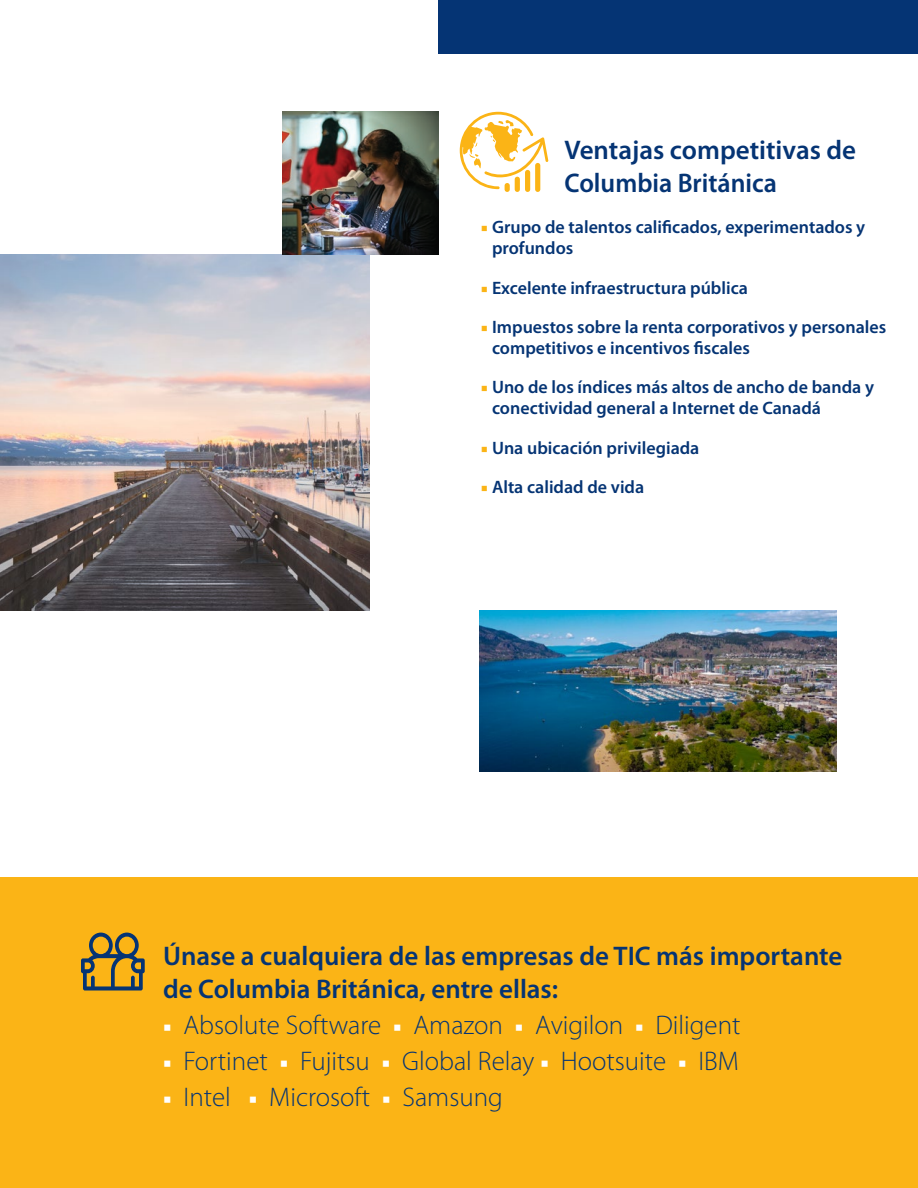
<style>
.page{position:relative;width:918px;height:1188px;background:#fff}
.page>*{position:absolute;margin:0;border:0;box-sizing:border-box;transform-origin:0 0}
.Body_10pt_13_0_track{font:300 27px "Myriad Pro";color:#053474}
.Body_10pt_13_0_track-2{font:600 27px/33px "Myriad Pro";color:#053474}
.Header_15_pt_Bold{font:600 27px/33px "Myriad Pro";color:#053474}
.Body_9pt_12_0_track{font:600 18px/21px "Myriad Pro";color:#053474}
.s1{font-family:"Minion Pro";font-weight:400;color:#fbb416}
.s2{font-family:"Minion Pro";font-weight:400;font-size:21px;color:#fff}
</style>
<div class="page">
<div style="left:0;top:878px;width:918px;height:310px;background:#fbb416"></div>
<div style="left:439px;top:0;width:479px;height:54px;background:#053474"></div>
<svg style="left:81px;top:933px;width:64px;height:58px"></svg>
<img style="left:0;top:254px;width:369px;height:356px">
<img style="left:479px;top:610px;width:358px;height:161px">
<img style="left:283px;top:112px;width:156px;height:142px">
<div style="left:505px;top:183px;width:5px;height:9px;background:#fbb416;border-radius:3px"></div>
<div style="left:515px;top:177px;width:5px;height:15px;background:#fbb416;border-radius:3px"></div>
<div style="left:525px;top:170px;width:5px;height:22px;background:#fbb416;border-radius:3px"></div>
<div style="left:535px;top:163px;width:5px;height:29px;background:#fbb416;border-radius:3px"></div>
<svg style="left:460px;top:112px;width:88px;height:77px"></svg>
<p class="Header_15_pt_Bold" style="left:565px;top:133px;width:293px">Ventajas competitivas de<br>Columbia Británica</p>
<p class="Body_9pt_12_0_track" style="left:492px;top:216px;width:375px;text-indent:-11px"><span class="s1">■</span> Grupo de talentos calificados, experimentados y profundos</p>
<p class="Body_9pt_12_0_track" style="left:481px;top:277px;width:269px"><span class="s1">■</span> Excelente infraestructura pública</p>
<p class="Body_9pt_12_0_track" style="left:492px;top:316px;width:396px;text-indent:-11px"><span class="s1">■</span> Impuestos sobre la renta corporativos y personales competitivos e incentivos fiscales</p>
<p class="Body_9pt_12_0_track" style="left:492px;top:376px;width:383px;text-indent:-11px"><span class="s1">■</span> Uno de los índices más altos de ancho de banda y conectividad general a Internet de Canadá</p>
<p class="Body_9pt_12_0_track" style="left:481px;top:437px;width:220px"><span class="s1">■</span> Una ubicación privilegiada</p>
<p class="Body_9pt_12_0_track" style="left:481px;top:476px;width:165px"><span class="s1">■</span> Alta calidad de vida</p>
<p class="Body_10pt_13_0_track-2" style="left:163px;top:939px;width:681px">Únase a cualquiera de las empresas de TIC más importante de Columbia Británica, entre ellas:</p>
<p class="Body_10pt_13_0_track" style="left:163px;top:1009px;width:579px"><span class="s2">■</span> Absolute Software <span class="s2">■</span> Amazon <span class="s2">■</span> Avigilon <span class="s2">■</span> Diligent</p>
<p class="Body_10pt_13_0_track" style="left:163px;top:1045px;width:577px"><span class="s2">■</span> Fortinet <span class="s2">■</span> Fujitsu <span class="s2">■</span> Global Relay <span class="s2">■</span> Hootsuite <span class="s2">■</span> IBM</p>
<p class="Body_10pt_13_0_track" style="left:163px;top:1081px;width:341px"><span class="s2">■</span> Intel <span class="s2">■</span> Microsoft <span class="s2">■</span> Samsung</p>
</div>
